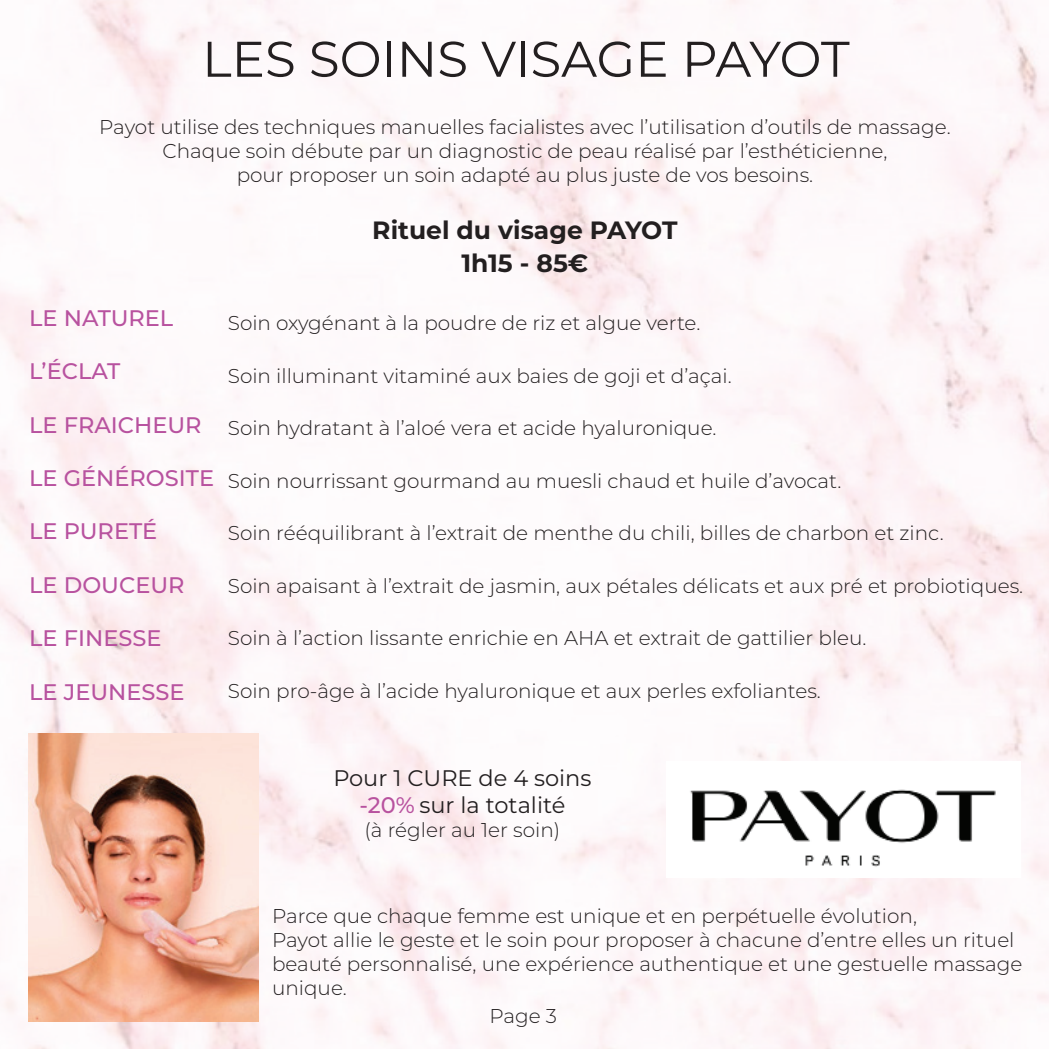
<style>
.page{position:relative;width:1049px;height:1049px;background:#fff}
.page>*{position:absolute;margin:0;border:0;box-sizing:border-box;transform-origin:0 0}
.t1{font:100 50px "Montserrat";color:#231f20}
.t2{font:700 25px/32.5px "Montserrat";color:#231f20;text-align:center}
.t3{font:100 22.5px "Montserrat";color:#b8529f}
.t4{font:100 22.5px/27px "Montserrat";color:#231f20;text-align:center}
.t5{font:300 20px/24px "Montserrat";color:#231f20;text-align:center}
.s1{color:#b8529f}
</style>
<div class="page">
<img style="left:28px;top:733px;width:231px;height:288px">
<img style="left:689px;top:789px;width:307px;height:78px">
<h1 class="t1" style="left:202px;top:26px;width:649px">LES SOINS VISAGE PAYOT</h1>
<p class="t5" style="left:99px;top:114px;width:853px">Payot utilise des techniques manuelles facialistes avec l’utilisation d’outils de massage.<br>Chaque soin débute par un diagnostic de peau réalisé par l’esthéticienne,<br>pour proposer un soin adapté au plus juste de vos besoins.</p>
<p class="t3" style="left:29px;top:303px;width:145px">LE NATUREL</p>
<p class="t3" style="left:29px;top:356px;width:92px">L’ÉCLAT</p>
<p class="t3" style="left:29px;top:410px;width:174px">LE FRAICHEUR</p>
<p class="t3" style="left:29px;top:463px;width:186px">LE GÉNÉROSITE</p>
<p class="t3" style="left:29px;top:516px;width:130px">LE PURETÉ</p>
<p class="t3" style="left:29px;top:570px;width:157px">LE DOUCEUR</p>
<p class="t3" style="left:29px;top:623px;width:134px">LE FINESSE</p>
<p class="t3" style="left:29px;top:676px;width:157px">LE JEUNESSE</p>
<p class="t2" style="left:372px;top:213px;width:307px">Rituel du visage PAYOT<br>1h15 - 85€</p>
<p class="t5" style="left:228px;top:310px;width:474px">Soin oxygénant à la poudre de riz et algue verte.</p>
<p class="t5" style="left:228px;top:363px;width:505px">Soin illuminant vitaminé aux baies de goji et d’açai.</p>
<p class="t5" style="left:228px;top:415px;width:490px">Soin hydratant à l’aloé vera et acide hyaluronique.</p>
<p class="t5" style="left:228px;top:468px;width:615px">Soin nourrissant gourmand au muesli chaud et huile d’avocat.</p>
<p class="t5" style="left:228px;top:520px;width:717px">Soin rééquilibrant à l’extrait de menthe du chili, billes de charbon et zinc.</p>
<p class="t5" style="left:228px;top:573px;width:797px">Soin apaisant à l’extrait de jasmin, aux pétales délicats et aux pré et probiotiques.</p>
<p class="t5" style="left:228px;top:625px;width:640px">Soin à l’action lissante enrichie en AHA et extrait de gattilier bleu.</p>
<p class="t5" style="left:228px;top:678px;width:594px">Soin pro-âge à l’acide hyaluronique et aux perles exfoliantes.</p>
<p class="t4" style="left:333px;top:764px;width:260px">Pour 1 CURE de 4 soins <span class="s1">-20%</span> sur la totalité</p>
<p class="t5" style="left:364px;top:818px;width:197px">(à régler au 1er soin)</p>
<p class="t5" style="left:272px;top:903px;width:752px;text-align:left">Parce que chaque femme est unique et en perpétuelle évolution,<br>Payot allie le geste et le soin pour proposer à chacune d’entre elles un rituel beauté personnalisé, une expérience authentique et une gestuelle massage unique.</p>
<p class="t5" style="left:489px;top:1003px;width:69px">Page 3</p>
</div>
